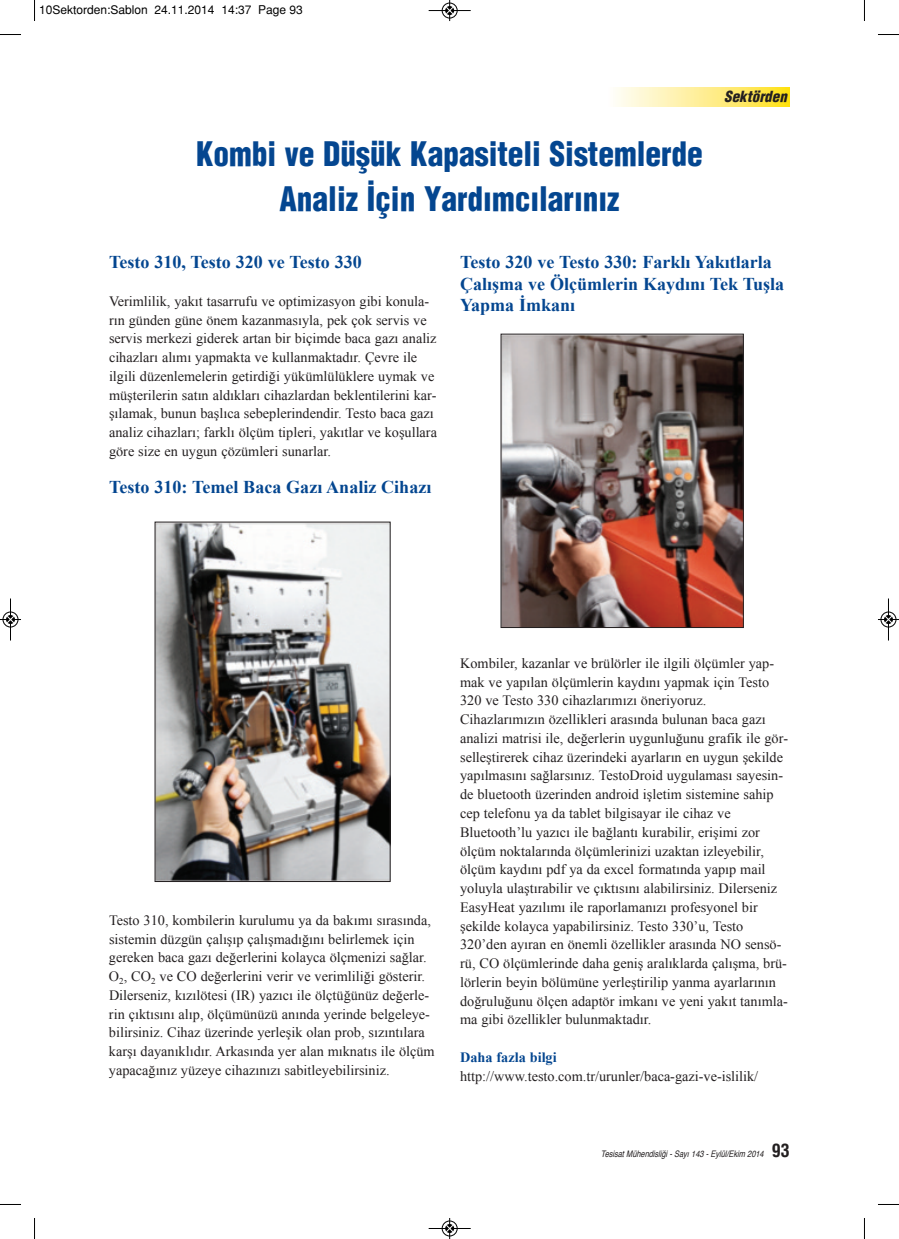
<style>
.page{position:relative;width:899px;height:1239px;background:#fff}
.page>*{position:absolute;margin:0;border:0;box-sizing:border-box;transform-origin:0 0}
.t1{font:900 condensed 33px/45px "Helvetica";color:#044690;text-align:center;scale:.95 1}
.t2{font:700 18px/21.6px "Times New Roman";color:#044690}
.t3{font:italic 900 condensed 15px "Helvetica";color:#231f20}
.t4{font:14.25px/18.8px "Times New Roman";color:#231f20}
.t5{font:700 14.25px "Times New Roman";color:#044690}
.t6{font:12px "Helvetica";color:#000}
.t7{font:italic condensed 9px "Helvetica";color:#231f20}
.s1{font-weight:700;font-style:normal;font-size:18px}
</style>
<div class="page">
<svg style="left:616px;top:88px;width:173px;height:19px;background:#feee8e"></svg>
<img style="left:157px;top:523px;width:231px;height:356px">
<img style="left:502px;top:336px;width:239px;height:290px">
<div style="left:500px;top:334px;width:243px;height:294px;border:1px solid #231f20"></div>
<svg style="left:34px;top:0;width:1px;height:21px"></svg>
<svg style="left:0;top:34px;width:21px;height:1px"></svg>
<svg style="left:878px;top:34px;width:20px;height:1px"></svg>
<svg style="left:34px;top:1218px;width:1px;height:20px"></svg>
<svg style="left:0;top:1204px;width:21px;height:1px"></svg>
<svg style="left:878px;top:1204px;width:20px;height:1px"></svg>
<div style="left:441px;top:3px;width:16px;height:16px;border:1px solid #fff;border-radius:50%"></div>
<hr style="left:428px;top:10px;width:42px;height:1px;background:#000">
<div style="left:442px;top:3px;width:15px;height:15px;border:1px solid #000;border-radius:50%"></div>
<svg style="left:445px;top:0;width:8px;height:21px"></svg>
<div style="left:441px;top:1220px;width:16px;height:16px;border:1px solid #fff;border-radius:50%"></div>
<hr style="left:428px;top:1228px;width:42px;height:1px;background:#000">
<div style="left:442px;top:1220px;width:15px;height:15px;border:1px solid #000;border-radius:50%"></div>
<svg style="left:445px;top:1218px;width:8px;height:20px"></svg>
<hr style="left:10px;top:598px;width:1px;height:42px;background:#000">
<div style="left:3px;top:611px;width:15px;height:16px;border:1px solid #000;border-radius:50%"></div>
<svg style="left:0;top:615px;width:21px;height:8px"></svg>
<div style="left:880px;top:611px;width:16px;height:16px;border:1px solid #fff;border-radius:50%"></div>
<hr style="left:887px;top:598px;width:1px;height:42px;background:#000">
<div style="left:880px;top:611px;width:15px;height:16px;border:1px solid #000;border-radius:50%"></div>
<svg style="left:878px;top:615px;width:20px;height:8px"></svg>
<p class="t6" style="left:39px;top:2px;width:265px">10Sektorden:Sablon 24.11.2014 14:37 Page 93</p>
<h1 class="t1" style="left:196px;top:131px;width:535px">Kombi ve Düşük Kapasiteli Sistemlerde<br>Analiz İçin Yardımcılarınız</h1>
<p class="t3" style="left:724px;top:87px;width:68px">Sektörden</p>
<p class="t2" style="left:109px;top:251px;width:254px">Testo 310, Testo 320 ve Testo 330</p>
<p class="t4" style="left:109px;top:291px;width:329px">Verimlilik, yakıt tasarrufu ve optimizasyon gibi konula&shy;rın günden güne önem kazanmasıyla, pek çok servis ve servis merkezi giderek artan bir biçimde baca gazı analiz cihazları alımı yapmakta ve kullanmaktadır. Çevre ile ilgili düzenlemelerin getirdiği yükümlülüklere uymak ve müşterilerin satın aldıkları cihazlardan beklentilerini kar&shy;şılamak, bunun başlıca sebeplerindendir. Testo baca gazı analiz cihazları; farklı ölçüm tipleri, yakıtlar ve koşullara göre size en uygun çözümleri sunarlar.</p>
<p class="t2" style="left:109px;top:476px;width:324px">Testo 310: Temel Baca Gazı Analiz Cihazı</p>
<p class="t2" style="left:460px;top:251px;width:325px">Testo 320 ve Testo 330: Farklı Yakıtlarla<br>Çalışma ve Ölçümlerin Kaydını Tek Tuşla<br>Yapma İmkanı</p>
<p class="t4" style="left:109px;top:910px;width:327px">Testo 310, kombilerin kurulumu ya da bakımı sırasında, sistemin düzgün çalışıp çalışmadığını belirlemek için gereken baca gazı değerlerini kolayca ölçmenizi sağlar.<br>O<sub>2</sub>, CO<sub>2</sub> ve CO değerlerini verir ve verimliliği gösterir.<br>Dilerseniz, kızılötesi (IR) yazıcı ile ölçtüğünüz değerle&shy;rin çıktısını alıp, ölçümünüzü anında yerinde belgeleye&shy;bilirsiniz. Cihaz üzerinde yerleşik olan prob, sızıntılara karşı dayanıklıdır. Arkasında yer alan mıknatıs ile ölçüm yapacağınız yüzeye cihazınızı sabitleyebilirsiniz.</p>
<p class="t4" style="left:460px;top:653px;width:329px">Kombiler, kazanlar ve brülörler ile ilgili ölçümler yap&shy;mak ve yapılan ölçümlerin kaydını yapmak için Testo 320 ve Testo 330 cihazlarımızı öneriyoruz.<br>Cihazlarımızın özellikleri arasında bulunan baca gazı analizi matrisi ile, değerlerin uygunluğunu grafik ile gör&shy;selleştirerek cihaz üzerindeki ayarların en uygun şekilde yapılmasını sağlarsınız. TestoDroid uygulaması sayesin&shy;de bluetooth üzerinden android işletim sistemine sahip cep telefonu ya da tablet bilgisayar ile cihaz ve Bluetooth’lu yazıcı ile bağlantı kurabilir, erişimi zor ölçüm noktalarında ölçümlerinizi uzaktan izleyebilir, ölçüm kaydını pdf ya da excel formatında yapıp mail yoluyla ulaştırabilir ve çıktısını alabilirsiniz. Dilerseniz EasyHeat yazılımı ile raporlamanızı profesyonel bir şekilde kolayca yapabilirsiniz. Testo 330’u, Testo 320’den ayıran en önemli özellikler arasında NO sensö&shy;rü, CO ölçümlerinde daha geniş aralıklarda çalışma, brü&shy;lörlerin beyin bölümüne yerleştirilip yanma ayarlarının doğruluğunu ölçen adaptör imkanı ve yeni yakıt tanımla&shy;ma gibi özellikler bulunmaktadır.</p>
<p class="t5" style="left:460px;top:1049px;width:98px">Daha fazla bilgi</p>
<p class="t4" style="left:460px;top:1066px;width:299px">http://www.testo.com.tr/urunler/baca-gazi-ve-islilik/</p>
<p class="t7" style="left:600px;top:1149px;width:190px">Tesisat Mühendisliği - Sayı 143 - Eylül/Ekim 2014 <span class="s1">9 3</span></p>
</div>
